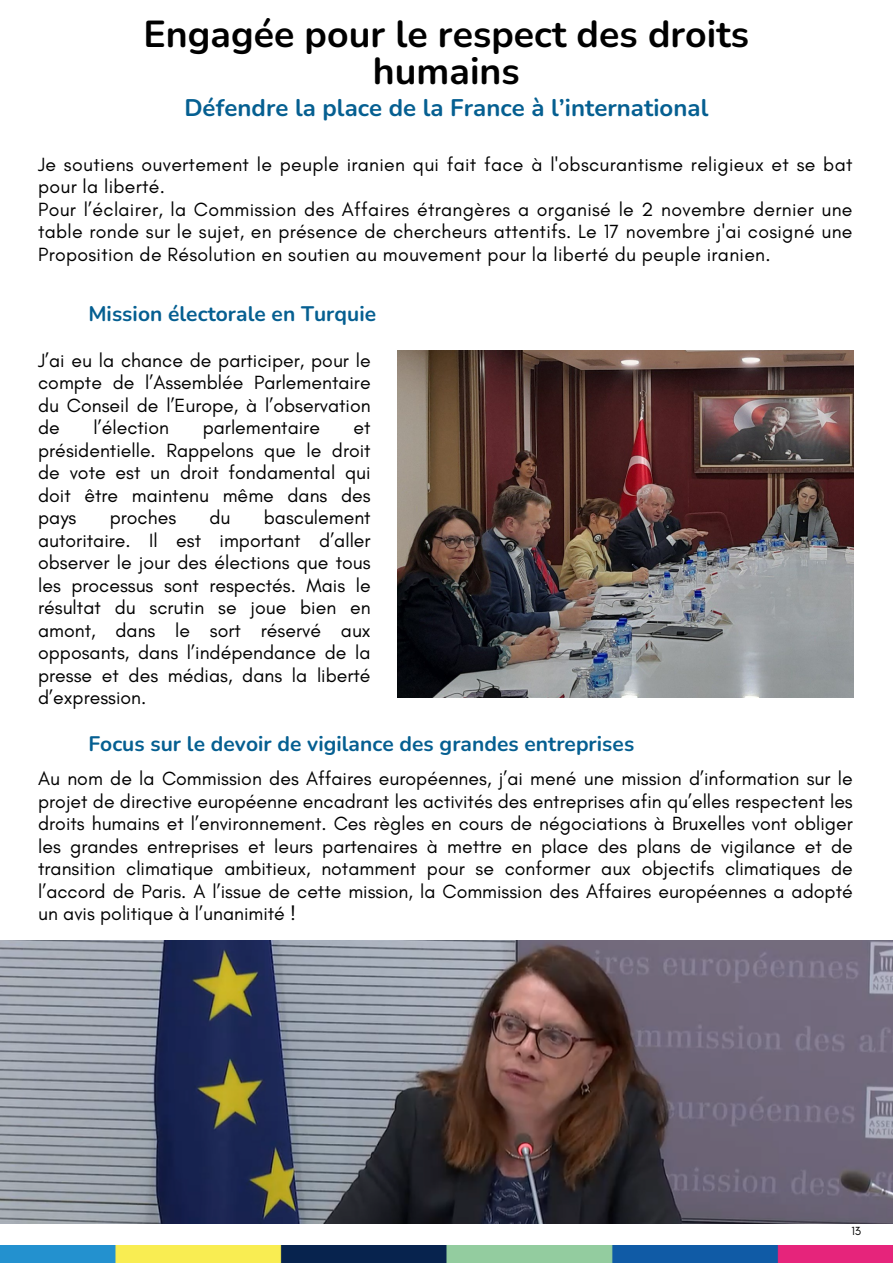
<style>
.page{position:relative;width:893px;height:1264px;background:#fff}
.page>*{position:absolute;margin:0;border:0;box-sizing:border-box;transform-origin:0 0}
.t1{font:700 37.5px/37px "Nunito";color:#000;text-align:center}
.t2{font:700 24px "Nunito";color:#055f91}
.t3{font:700 21px "Nunito";color:#055f91}
.t4{font:19.5px/22.5px "Glacial Indifference";color:#000;text-align:justify}
.t5{font:12px "Glacial Indifference";color:#000}
</style>
<div class="page">
<img style="left:397px;top:350px;width:456px;height:347px">
<img style="left:0;top:1245px;width:892px;height:17px">
<img style="left:0;top:940px;width:892px;height:283px">
<p class="t1" style="left:143px;top:16px;width:607px">Engagée pour le respect des droits humains</p>
<p class="t2" style="left:184px;top:91px;width:525px">Défendre la place de la France à l’international</p>
<p class="t4" style="left:38px;top:153px;width:815px">Je soutiens ouvertement le peuple iranien qui fait face à l'obscurantisme religieux et se bat pour la liberté.</p>
<p class="t4" style="left:38px;top:198px;width:815px">Pour l’éclairer, la Commission des Affaires étrangères a organisé le 2 novembre dernier une table ronde sur le sujet, en présence de chercheurs attentifs. Le 17 novembre j'ai cosigné une Proposition de Résolution en soutien au mouvement pour la liberté du peuple iranien.</p>
<p class="t3" style="left:88px;top:300px;width:289px">Mission électorale en Turquie</p>
<p class="t4" style="left:38px;top:349px;width:334px">J’ai eu la chance de participer, pour le compte de l’Assemblée Parlementaire du Conseil de l’Europe, à l’observation de</p>
<p class="t4" style="left:93px;top:416px;width:77px">l’élection</p>
<p class="t4" style="left:203px;top:416px;width:119px">parlementaire</p>
<p class="t4" style="left:38px;top:416px;width:334px;text-indent:315px">et présidentielle. Rappelons que le droit de vote est un droit fondamental qui doit être maintenu même dans des pays</p>
<p class="t4" style="left:38px;top:506px;width:334px;text-indent:226px">basculement autoritaire. Il est important d’aller observer le jour des élections que tous les processus sont respectés. Mais le résultat du scrutin se joue bien en amont, dans le sort réservé aux opposants, dans l’indépendance de la presse et des médias, dans la liberté d’expression.</p>
<p class="t4" style="left:110px;top:506px;width:68px">proches</p>
<p class="t4" style="left:209px;top:506px;width:23px">du</p>
<p class="t3" style="left:88px;top:730px;width:547px">Focus sur le devoir de vigilance des grandes entreprises</p>
<p class="t4" style="left:38px;top:767px;width:816px">Au nom de la Commission des Affaires européennes, j’ai mené une mission d’information sur le projet de directive européenne encadrant les activités des entreprises afin qu’elles respectent les droits humains et l’environnement. Ces règles en cours de négociations à Bruxelles vont obliger les grandes entreprises et leurs partenaires à mettre en place des plans de vigilance et de transition climatique ambitieux, notamment pour se conformer aux objectifs climatiques de l’accord de Paris. A l’issue de cette mission, la Commission des Affaires européennes a adopté un avis politique à l’unanimité !</p>
<p class="t5" style="left:851px;top:1223px;width:11px">13</p>
</div>
